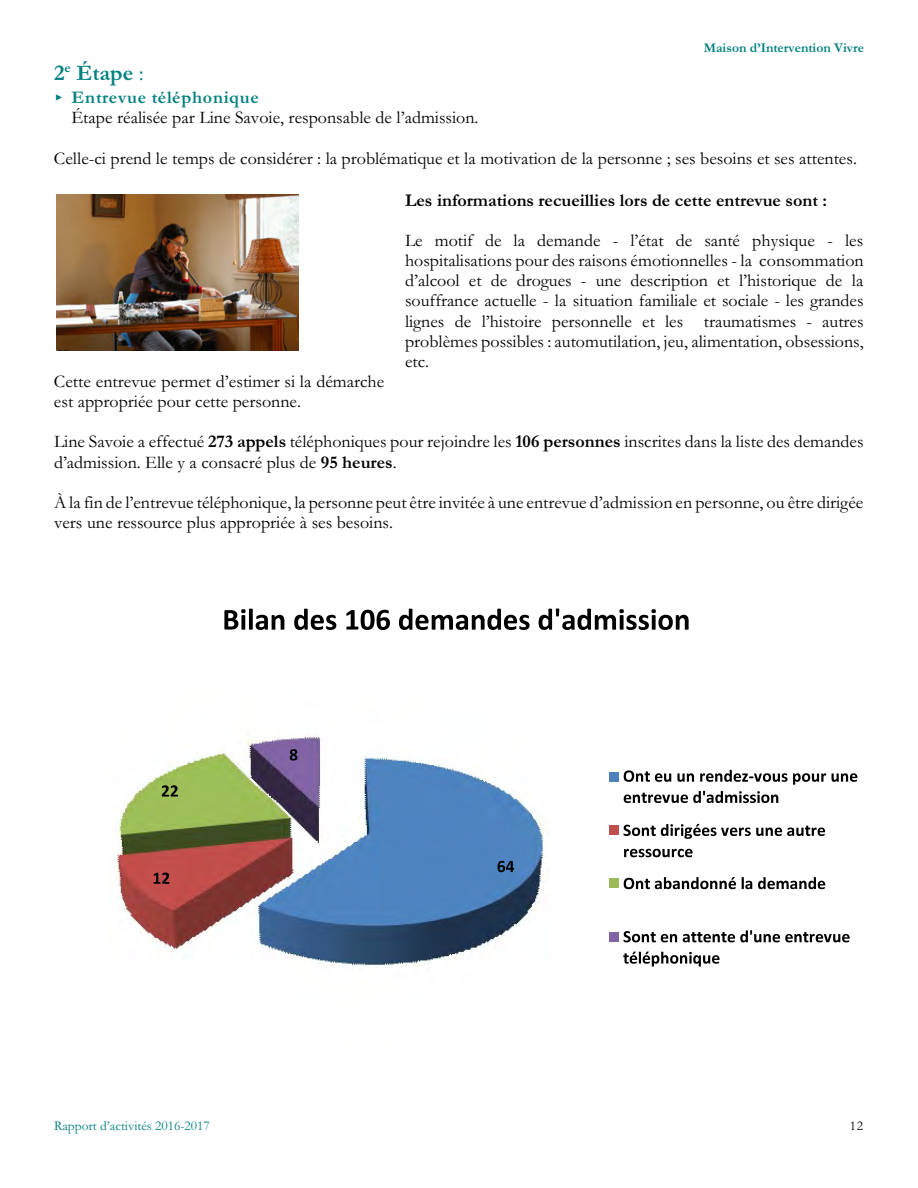
<style>
.page{position:relative;width:918px;height:1188px;background:#fff}
.page>*{position:absolute;margin:0;border:0;box-sizing:border-box;transform-origin:0 0}
.t1{font:700 22.5px "Garamond";color:#008080}
.t2{font:18px/20.1px "Garamond";color:#000}
.t3{font:700 18px "Garamond";color:#000}
.t4{font:700 18px "Garamond";letter-spacing:.04em;color:#008080}
.t5{font:13.5px "Garamond";color:#008080}
.t6{font:700 13.5px "Garamond";color:#008080}
.t7{font:13.5px "Garamond";color:#000}
.s1{font-weight:400}
.s2{font-weight:700}
</style>
<div class="page">
<img style="left:116px;top:732px;width:430px;height:236px">
<svg style="left:498px;top:861px;width:16px;height:11px"></svg>
<svg style="left:154px;top:873px;width:16px;height:11px"></svg>
<svg style="left:162px;top:785px;width:16px;height:12px"></svg>
<svg style="left:290px;top:749px;width:8px;height:12px"></svg>
<svg style="left:224px;top:609px;width:60px;height:21px"></svg>
<svg style="left:294px;top:609px;width:42px;height:21px"></svg>
<svg style="left:346px;top:610px;width:44px;height:20px"></svg>
<svg style="left:399px;top:609px;width:131px;height:21px"></svg>
<svg style="left:539px;top:608px;width:150px;height:22px"></svg>
<div style="left:609px;top:772px;width:10px;height:10px;background:#4f82bd"></div>
<svg style="left:624px;top:770px;width:47px;height:12px"></svg>
<svg style="left:677px;top:773px;width:17px;height:9px"></svg>
<svg style="left:700px;top:770px;width:126px;height:15px"></svg>
<svg style="left:832px;top:773px;width:25px;height:9px"></svg>
<svg style="left:624px;top:791px;width:154px;height:12px"></svg>
<div style="left:609px;top:825px;width:10px;height:10px;background:#bf4f4d"></div>
<svg style="left:624px;top:824px;width:201px;height:15px"></svg>
<svg style="left:624px;top:849px;width:69px;height:8px"></svg>
<div style="left:609px;top:878px;width:10px;height:10px;background:#9cba59"></div>
<svg style="left:624px;top:877px;width:112px;height:12px"></svg>
<svg style="left:742px;top:877px;width:10px;height:12px"></svg>
<svg style="left:758px;top:877px;width:67px;height:12px"></svg>
<div style="left:609px;top:933px;width:10px;height:9px;background:#8063a3"></div>
<svg style="left:624px;top:931px;width:53px;height:11px"></svg>
<svg style="left:683px;top:930px;width:167px;height:12px"></svg>
<svg style="left:623px;top:952px;width:97px;height:15px"></svg>
<img style="left:57px;top:195px;width:241px;height:156px">
<p class="t1" style="left:54px;top:65px;width:91px">2 Étape <span class="s1">:</span></p>
<p class="t6" style="left:65px;top:63px;width:8px">e</p>
<p class="t6" style="left:704px;top:43px;width:162px">Maison d’Intervention Vivre</p>
<p class="t4" style="left:71px;top:91px;width:189px">Entrevue téléphonique</p>
<p class="t2" style="left:71px;top:110px;width:409px">Étape réalisée par Line Savoie, responsable de l’admission.</p>
<p class="t2" style="left:54px;top:150px;width:805px">Celle-ci prend le temps de considérer : la problématique et la motivation de la personne ; ses besoins et ses attentes.</p>
<p class="t2" style="left:54px;top:373px;width:332px">Cette entrevue permet d’estimer si la démarche est appropriée pour cette personne.</p>
<p class="t3" style="left:405px;top:194px;width:424px">Les informations recueillies lors de cette entrevue sont :</p>
<p class="t2" style="left:405px;top:232px;width:460px;text-align:justify">Le motif de la demande - l’état de santé physique - les hospitalisations pour des raisons émotionnelles - la consommation d’alcool et de drogues - une description et l’historique de la souffrance actuelle - la situation familiale et sociale - les grandes lignes de l’histoire personnelle et les traumatismes - autres problèmes possibles : automutilation, jeu, alimentation, obsessions, etc.</p>
<p class="t2" style="left:54px;top:434px;width:811px">Line Savoie a effectué <span class="s2">273 appels</span> téléphoniques pour rejoindre les <span class="s2">106 personnes</span> inscrites dans la liste des demandes d’admission. Elle y a consacré plus de <span class="s2">95 heures</span>.</p>
<p class="t2" style="left:54px;top:494px;width:811px">À la fin de l’entrevue téléphonique, la personne peut être invitée à une entrevue d’admission en personne, ou être dirigée vers une ressource plus appropriée à ses besoins.</p>
<p class="t5" style="left:54px;top:1122px;width:157px">Rapport d’activités 2016-2017</p>
<p class="t7" style="left:850px;top:1121px;width:15px">12</p>
</div>
